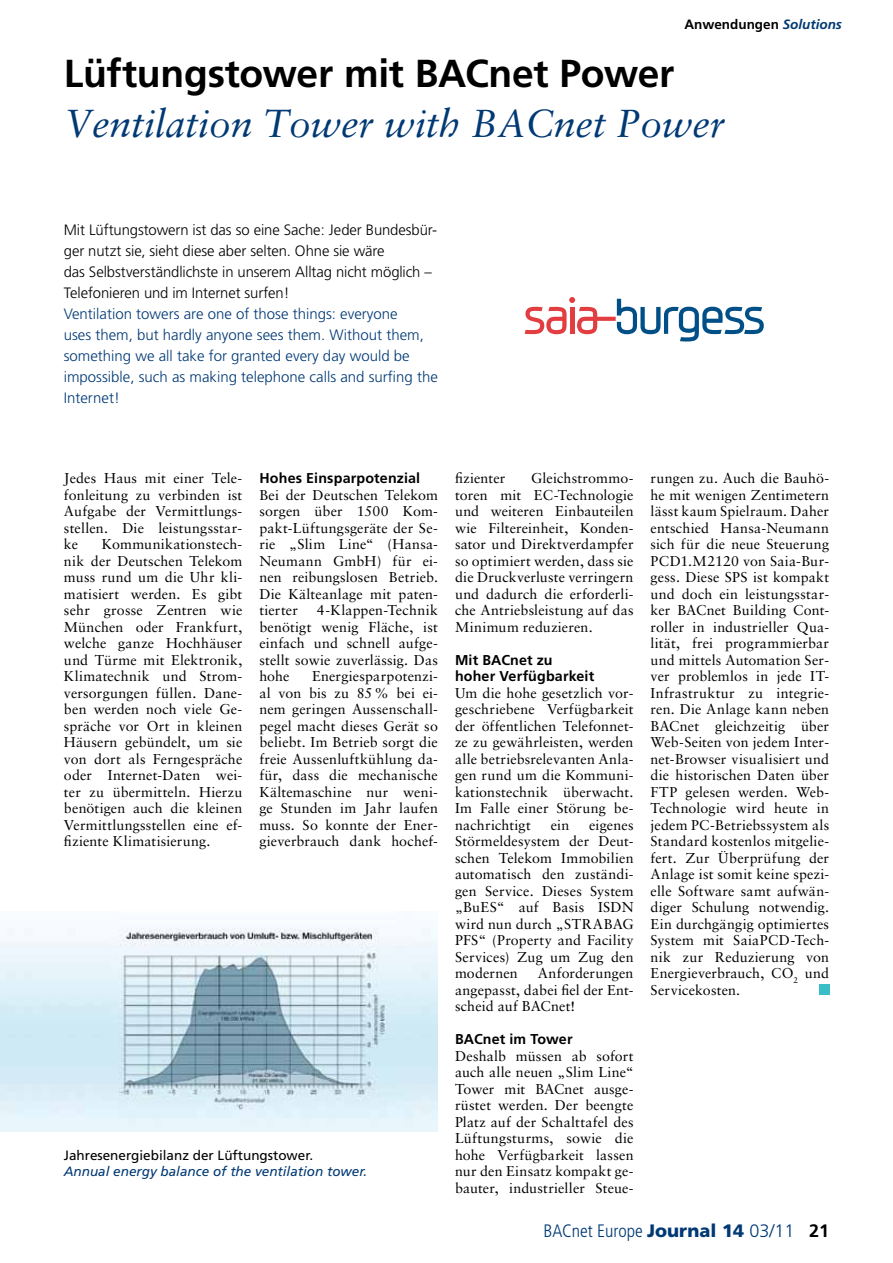
<style>
.page{position:relative;width:893px;height:1263px;background:#fff}
.page>*{position:absolute;margin:0;border:0;box-sizing:border-box;transform-origin:0 0}
.t1{font:italic 39px "Sabon";color:#003974}
.t2{font:700 39px "Frutiger";letter-spacing:-.01em;color:#000}
.t3{font:300 condensed 18px "Frutiger";color:#003974}
.t4{font:700 18px "Frutiger";color:#000}
.t5{font:300 15px/21px "Frutiger";color:#003974}
.t6{font:300 15px/21px "Frutiger";letter-spacing:-.005em;color:#000}
.t7{font:14.25px/16.5px "Sabon";letter-spacing:.01em;color:#000;text-align:justify}
.t8{font:700 14.25px/16.5px "Frutiger";letter-spacing:.01em;color:#000}
.t9{font:italic 13.5px "Frutiger";color:#003974}
.t10{font:13.5px "Frutiger";color:#000}
.t11{font:700 13.5px "Frutiger";color:#000}
.s1{font-style:italic;color:#003974}
.s2{font-weight:900;font-stretch:normal}
.s3{font-stretch:normal}
</style>
<div class="page">
<div style="left:819px;top:984px;width:10px;height:11px;background:#39bec8"></div>
<svg style="left:525px;top:297px;width:239px;height:44px"></svg>
<img style="left:0;top:928px;width:438px;height:204px">
<p class="t11" style="left:684px;top:17px;width:159px">Anwendungen <span class="s1">Solutions</span></p>
<h1 class="t2" style="left:64px;top:51px;width:612px">Lüftungstower mit BACnet Power</h1>
<h1 class="t1" style="left:64px;top:100px;width:662px">Ventilation Tower with BACnet Power</h1>
<p class="t6" style="left:64px;top:219px;width:375px">Mit Lüftungstowern ist das so eine Sache: Jeder Bundesbür&shy;ger nutzt sie, sieht diese aber selten. Ohne sie wäre<br>das Selbstverständlichste in unserem Alltag nicht möglich – Telefonieren und im Internet surfen!</p>
<p class="t5" style="left:64px;top:303px;width:376px">Ventilation towers are one of those things: everyone<br>uses them, but hardly anyone sees them. Without them, something we all take for granted every day would be impossible, such as making telephone calls and surfing the Internet!</p>
<p class="t7" style="left:64px;top:470px;width:180px">Jedes Haus mit einer Tele&shy;fonleitung zu verbinden ist Aufgabe der Vermittlungs&shy;stellen. Die leistungsstar&shy;ke</p>
<p class="t7" style="left:64px;top:536px;width:180px;text-indent:38px">Kommunikationstech&shy;nik der Deutschen Telekom muss rund um die Uhr kli&shy;matisiert werden. Es gibt sehr grosse Zentren wie München oder Frankfurt, welche ganze Hochhäuser und Türme mit Elektronik, Klimatechnik und Strom&shy;versorgungen füllen. Dane&shy;ben werden noch viele Ge&shy;spräche vor Ort in kleinen Häusern gebündelt, um sie von dort als Ferngespräche oder Internet-Daten wei&shy;ter zu übermitteln. Hierzu benötigen auch die kleinen Vermittlungsstellen eine ef&shy;fiziente Klimatisierung.</p>
<p class="t8" style="left:259px;top:470px;width:162px">Hohes Einsparpotenzial</p>
<p class="t7" style="left:259px;top:486px;width:180px">Bei der Deutschen Telekom sorgen über 1500 Kom&shy;pakt-Lüftungsgeräte der Se&shy;rie „Slim Line“ (Hansa-Neumann GmbH) für ei&shy;nen reibungslosen Betrieb.<br>Die Kälteanlage mit paten&shy;tierter</p>
<p class="t7" style="left:259px;top:602px;width:180px;text-indent:57px">4-Klappen-Technik benötigt wenig Fläche, ist einfach und schnell aufge&shy;stellt sowie zuverlässig. Das hohe</p>
<p class="t7" style="left:259px;top:668px;width:180px;text-indent:53px">Energiesparpotenzi&shy;al von bis zu 85% bei ei&shy;nem geringen Aussenschall&shy;pegel macht dieses Gerät so beliebt. Im Betrieb sorgt die freie Aussenluftkühlung da&shy;für, dass die mechanische Kältemaschine nur weni&shy;ge Stunden im Jahr laufen muss. So konnte der Ener&shy;gieverbrauch dank hochef-</p>
<p class="t10" style="left:64px;top:1147px;width:251px">Jahresenergiebilanz der Lüftungstower.</p>
<p class="t9" style="left:64px;top:1163px;width:305px">Annual energy balance of the ventilation tower.</p>
<p class="t7" style="left:455px;top:470px;width:180px;text-indent:76px">Gleichstrommo&shy;toren mit EC-Technologie und weiteren Einbauteilen wie Filtereinheit, Konden&shy;sator und Direktverdampfer so optimiert werden, dass sie die Druckverluste verringern und dadurch die erforderli&shy;che Antriebsleistung auf das Minimum reduzieren.</p>
<p class="t8" style="left:455px;top:651px;width:141px">Mit BACnet zu hoher Verfügbarkeit</p>
<p class="t7" style="left:455px;top:684px;width:180px">Um die hohe gesetzlich vor&shy;geschriebene Verfügbarkeit der öffentlichen Telefonnet&shy;ze zu gewährleisten, werden alle betriebsrelevanten Anla&shy;gen rund um die Kommuni&shy;kationstechnik überwacht.<br>Im Falle einer Störung be&shy;nachrichtigt</p>
<p class="t7" style="left:455px;top:470px;width:52px">fizienter</p>
<p class="t7" style="left:455px;top:816px;width:180px;text-indent:134px">eigenes Störmeldesystem der Deut&shy;schen Telekom Immobilien automatisch den zuständi&shy;gen Service. Dieses System „BuES“ auf Basis ISDN wird nun durch „STRABAG PFS“ (Property and Facility Services) Zug um Zug den modernen</p>
<p class="t7" style="left:551px;top:816px;width:20px">ein</p>
<p class="t7" style="left:455px;top:965px;width:180px;text-indent:83px">Anforderungen angepasst, dabei fiel der Ent&shy;scheid auf BACnet!</p>
<p class="t8" style="left:455px;top:1031px;width:119px">BACnet im Tower</p>
<p class="t7" style="left:455px;top:1047px;width:180px">Deshalb müssen ab sofort auch alle neuen „Slim Line“ Tower mit BACnet ausge&shy;rüstet werden. Der beengte Platz auf der Schalttafel des Lüftungsturms, sowie die hohe Verfügbarkeit lassen nur den Einsatz kompakt ge&shy;bauter, industrieller Steue-</p>
<p class="t7" style="left:651px;top:470px;width:180px">rungen zu. Auch die Bauhö&shy;he mit wenigen Zentimetern lässt kaum Spielraum. Daher entschied Hansa-Neumann sich für die neue Steuerung PCD1.M2120 von Saia-Bur&shy;gess. Diese SPS ist kompakt und doch ein leistungsstar&shy;ker BACnet Building Cont&shy;roller in industrieller Qua&shy;lität, frei programmierbar und mittels Automation Ser&shy;ver problemlos in jede IT-Infrastruktur zu integrie&shy;ren. Die Anlage kann neben BACnet gleichzeitig über Web-Seiten von jedem Inter&shy;net-Browser visualisiert und die historischen Daten über FTP gelesen werden. Web-Technologie wird heute in jedem PC-Betriebssystem als Standard kostenlos mitgelie&shy;fert. Zur Überprüfung der Anlage ist somit keine spezi&shy;elle Software samt aufwän&shy;diger Schulung notwendig.<br>Ein durchgängig optimiertes System mit SaiaPCD-Tech&shy;nik zur Reduzierung von Energieverbrauch, CO<sub>2</sub> und Servicekosten.</p>
<p class="t3" style="left:543px;top:1220px;width:253px">BACnet Europe <span class="s2">Journal 14</span> <span class="s3">03/11</span></p>
<p class="t4" style="left:809px;top:1220px;width:22px">21</p>
</div>
